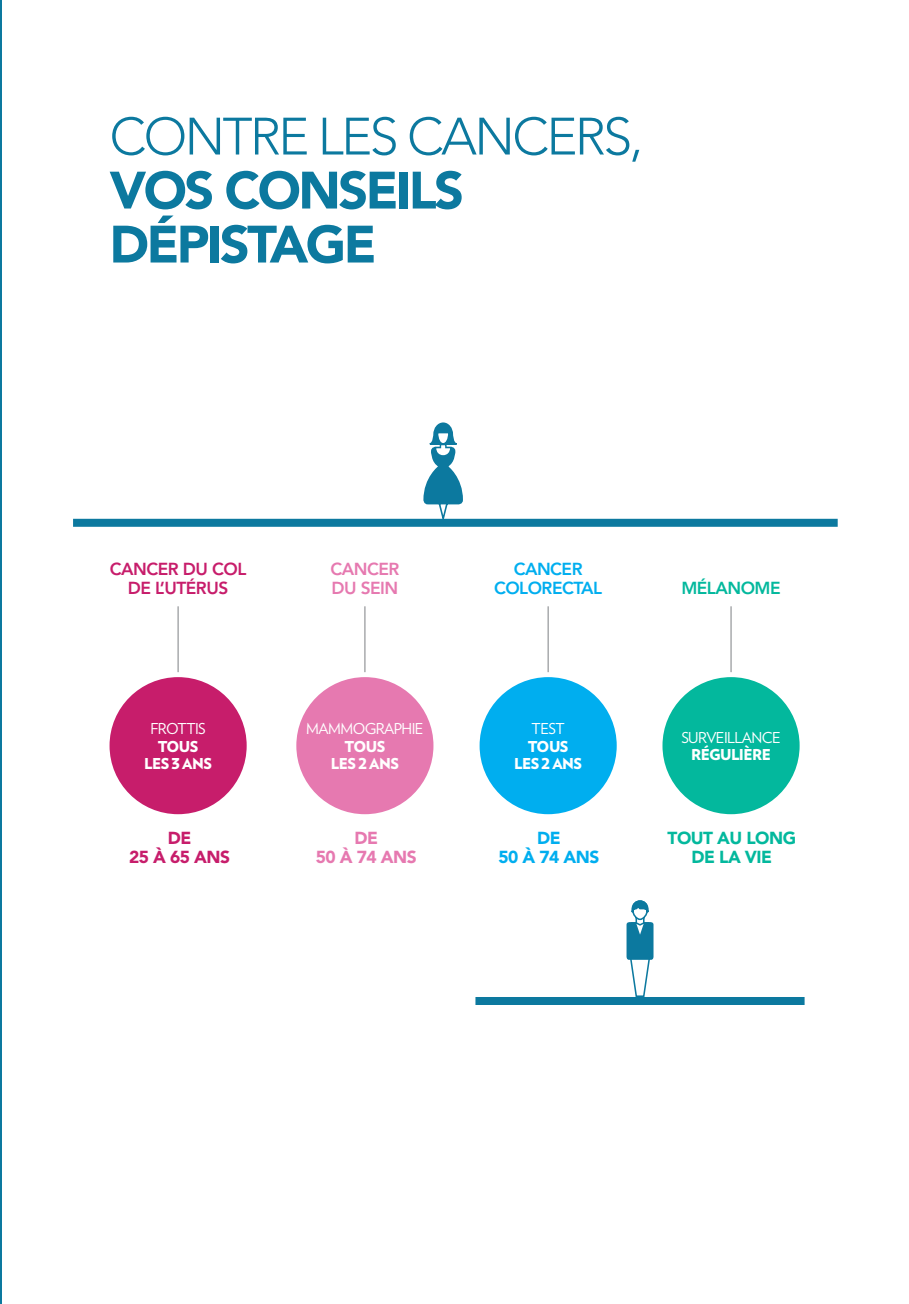
<style>
.page{position:relative;width:909px;height:1304px;background:#fff}
.page>*{position:absolute;margin:0;border:0;box-sizing:border-box;transform-origin:0 0}
.t1{font:900 52px/54px "Avenir LT Std";letter-spacing:-.05em;color:#0c799f}
.t2{font:300 52px "Avenir LT Std";letter-spacing:-.05em;color:#0c799f}
.t3{font:800 17.2px/18.4px "Avenir LT Std";letter-spacing:-.03em;color:#c71d6b;text-align:center}
.t4{font:900 17.2px/18.4px "Avenir LT Std";letter-spacing:-.03em;color:#03b89d;text-align:center}
.t5{font:800 17.2px/18.4px "Avenir LT Std";letter-spacing:-.03em;color:#00aeef;text-align:center}
.t6{font:800 17.2px/18.4px "Avenir LT Std";letter-spacing:-.03em;color:#e679b0}
.t7{font:900 17.2px/18.4px "Avenir LT Std";letter-spacing:-.03em;color:#c71d6b;text-align:center}
.t8{font:900 17.2px/18.4px "Avenir LT Std";letter-spacing:-.03em;color:#e679b0;text-align:center}
.t9{font:900 17.2px/18.4px "Avenir LT Std";letter-spacing:-.03em;color:#00aeef;text-align:center}
.t10{font:800 17.2px "Avenir LT Std";letter-spacing:-.03em;color:#03b89d}
.t11{font:900 15px/17.2px "Verlag";letter-spacing:-.035em;color:#fff;text-align:center}
.t12{font:15px "Verlag";letter-spacing:-.035em;color:#fff}
</style>
<div class="page">
<hr style="left:0;top:0;width:2px;height:1303px;background:#0c799f">
<div style="left:662px;top:677px;width:137px;height:137px;background:#03b89d;border-radius:50%"></div>
<div style="left:109px;top:677px;width:137px;height:137px;background:#c71d6b;border-radius:50%"></div>
<div style="left:296px;top:677px;width:137px;height:137px;background:#e679b0;border-radius:50%"></div>
<div style="left:479px;top:677px;width:137px;height:137px;background:#00aeef;border-radius:50%"></div>
<hr style="left:177px;top:606px;width:2px;height:66px;background:#939598">
<hr style="left:364px;top:606px;width:1px;height:66px;background:#939598">
<hr style="left:547px;top:606px;width:1px;height:66px;background:#939598">
<hr style="left:730px;top:606px;width:1px;height:66px;background:#939598">
<div style="left:475px;top:997px;width:329px;height:8px;background:#0c799f"></div>
<div style="left:73px;top:519px;width:764px;height:8px;background:#0c799f"></div>
<svg style="left:422px;top:422px;width:41px;height:97px"></svg>
<svg style="left:626px;top:900px;width:27px;height:97px"></svg>
<h1 class="t2" style="left:109px;top:106px;width:535px">CONTRE LES CANCERS,</h1>
<h1 class="t1" style="left:109px;top:163px;width:356px">VOS CONSEILS<br>DÉPISTAGE</h1>
<p class="t3" style="left:110px;top:560px;width:138px">CANCER DU COL<br>DE L’UTÉRUS</p>
<p class="t6" style="left:330px;top:560px;width:70px">CANCER<br>DU SEIN</p>
<p class="t5" style="left:494px;top:560px;width:110px">CANCER<br>COLORECTAL</p>
<p class="t12" style="left:150px;top:717px;width:57px">FROTTIS</p>
<p class="t11" style="left:144px;top:736px;width:69px">TOUS<br>LES 3 ANS</p>
<p class="t12" style="left:306px;top:717px;width:119px">MAMMOGRAPHIE</p>
<p class="t11" style="left:331px;top:736px;width:69px">TOUS<br>LES 2 ANS</p>
<p class="t12" style="left:531px;top:717px;width:35px">TEST</p>
<p class="t11" style="left:514px;top:736px;width:69px">TOUS<br>LES 2 ANS</p>
<p class="t7" style="left:129px;top:829px;width:102px">DE<br>25 À 65 ANS</p>
<p class="t8" style="left:316px;top:829px;width:102px">DE<br>50 À 74 ANS</p>
<p class="t9" style="left:498px;top:829px;width:102px">DE<br>50 À 74 ANS</p>
<p class="t10" style="left:681px;top:577px;width:101px">MÉLANOME</p>
<p class="t12" style="left:681px;top:726px;width:101px">SURVEILLANCE</p>
<p class="t11" style="left:691px;top:745px;width:81px">RÉGULIÈRE</p>
<p class="t4" style="left:667px;top:829px;width:130px">TOUT AU LONG<br>DE LA VIE</p>
</div>
